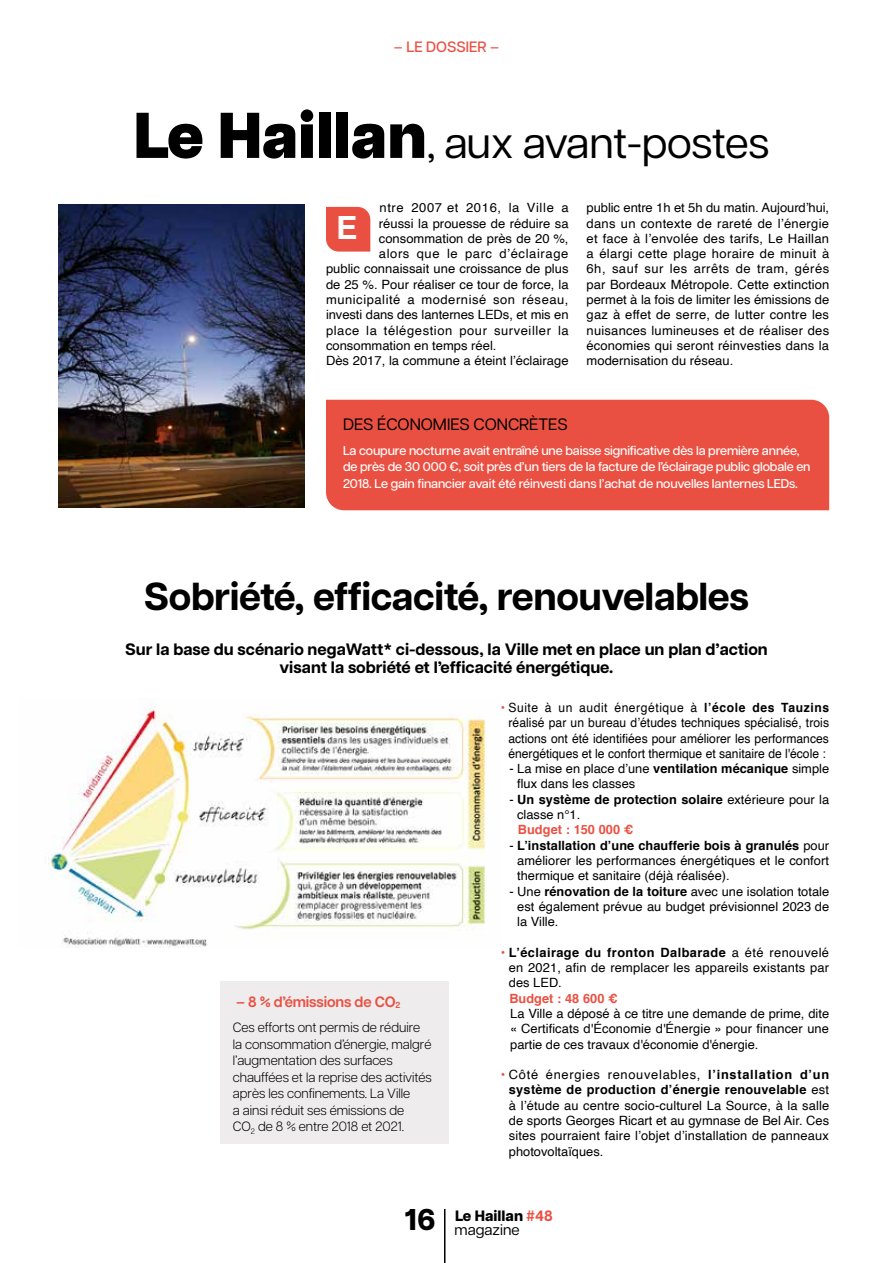
<style>
.page{position:relative;width:893px;height:1263px;background:#fff}
.page>*{position:absolute;margin:0;border:0;box-sizing:border-box;transform-origin:0 0}
._00_TITRE_MINEUR{font:43.5px "Articulat CF";letter-spacing:-.01em;color:#000}
._00_TITRE_MINEUR-2{font:700 39px "Articulat CF";letter-spacing:-.01em;color:#000}
.t1{font:700 31.95px "Helvetica";color:#fff}
._00_CHAPEAU{font:700 16.5px/18px "Articulat CF";color:#000;text-align:center}
._01_TITRE_CAP_BREVE{font:16.5px "Articulat CF";color:#000}
.t2{font:800 15px/13.8px "Articulat CF";color:#000}
._01_TITRE_BREVE_BDC{font:600 15px "Articulat CF";letter-spacing:-.01em;color:#ea5042}
.t3{font:500 15px "Articulat CF";color:#ea5042}
._01_TXT_BRÈVE{font:300 13.5px/16.5px "Articulat CF";color:#000}
._00_TXT_COURANT{font:12.75px/15.3px "Helvetica";color:#000;text-align:justify}
._01_TXT_BREVE_BOLD{font:500 12.75px/16.5px "Articulat CF";letter-spacing:-.01em;color:#fff}
._00_TXT_COURANT-2{font:12.75px/15.3px "Helvetica";color:#000;text-align:center;scale:.95 1}
._00_TXT_COURANT-3{font:12.75px "Helvetica";letter-spacing:.045em;color:#000}
._00_TXT_COURANT-4{font:700 12.75px/15.3px "Helvetica";letter-spacing:.005em;color:#000}
._00_TXT_COURANT-5{font:12.75px "Helvetica";letter-spacing:.04em;color:#000}
._00_TXT_COURANT-6{font:700 12.75px "Helvetica";letter-spacing:.005em;color:#ea5042}
._00_TXT_COURANT-7{font:12.75px "Helvetica";letter-spacing:.05em;color:#000}
.s1{font-weight:800;font-size:64.5px}
.s2{color:#ea5042}
.s3{font-weight:700}
.s4{font-weight:400}
.s5{font-size:8.7px}
.s6{font-size:30px}
.s7{font-weight:700;color:#ea5042}
</style>
<div class="page">
<hr style="left:444px;top:1209px;width:1px;height:54px;background:#000">
<div style="left:326px;top:207px;width:44px;height:45px;background:#ea5042"></div>
<div style="left:326px;top:400px;width:503px;height:110px;background:#ea5042"></div>
<img style="left:58px;top:204px;width:247px;height:303px">
<div style="left:220px;top:981px;width:229px;height:163px;background:#eeeced"></div>
<img style="left:48px;top:704px;width:438px;height:244px">
<p class="t3" style="left:394px;top:36px;width:107px">– LE DOSSIER –</p>
<p class="_00_TITRE_MINEUR" style="left:133px;top:111px;width:637px"><span class="s1">Le Haillan</span>, aux avant-postes</p>
<p class="_00_TXT_COURANT-7" style="left:379px;top:198px;width:191px">ntre 2007 et 2016, la Ville a</p>
<p class="_00_TXT_COURANT" style="left:379px;top:216px;width:191px">réussi la prouesse de réduire sa</p>
<p class="_00_TXT_COURANT" style="left:379px;top:231px;width:191px">consommation de près de 20 %,</p>
<p class="_00_TXT_COURANT-3" style="left:379px;top:244px;width:191px">alors que le parc d’éclairage</p>
<p class="_00_TXT_COURANT" style="left:326px;top:262px;width:244px">public connaissait une croissance de plus</p>
<p class="_00_TXT_COURANT" style="left:326px;top:277px;width:244px">de 25 %. Pour réaliser ce tour de force, la</p>
<p class="_00_TXT_COURANT-5" style="left:326px;top:290px;width:244px">municipalité a modernisé son réseau,</p>
<p class="_00_TXT_COURANT" style="left:326px;top:308px;width:244px">investi dans des lanternes LEDs, et mis en</p>
<p class="_00_TXT_COURANT-3" style="left:326px;top:320px;width:244px">place la télégestion pour surveiller la</p>
<p class="_00_TXT_COURANT" style="left:326px;top:338px;width:172px">consommation en temps réel.</p>
<p class="_00_TXT_COURANT" style="left:326px;top:354px;width:244px">Dès 2017, la commune a éteint l’éclairage</p>
<p class="t1" style="left:336px;top:202px;width:23px">E</p>
<p class="_00_TXT_COURANT" style="left:587px;top:201px;width:244px">public entre 1h et 5h du matin. Aujourd’hui, dans un contexte de rareté de l’énergie et face à l’envolée des tarifs, Le Haillan a élargi cette plage horaire de minuit à 6h, sauf sur les arrêts de tram, gérés par Bordeaux Métropole. Cette extinction permet à la fois de limiter les émissions de gaz à effet de serre, de lutter contre les nuisances lumineuses et de réaliser des économies qui seront réinvesties dans la modernisation du réseau.</p>
<p class="_01_TITRE_CAP_BREVE" style="left:343px;top:412px;width:226px">DES ÉCONOMIES CONCRÈTES</p>
<p class="_01_TXT_BREVE_BOLD" style="left:343px;top:442px;width:469px">La coupure nocturne avait entraîné une baisse significative dès la première année, de près de 30 000 €, soit près d’un tiers de la facture de l’éclairage public globale en<br>2018. Le gain financier avait été réinvesti dans l’achat de nouvelles lanternes LEDs.</p>
<p class="_00_TITRE_MINEUR-2" style="left:144px;top:567px;width:607px">Sobriété, efficacité, renouvelables</p>
<p class="_00_CHAPEAU" style="left:125px;top:640px;width:644px">Sur la base du scénario negaWatt* ci-dessous, la Ville met en place un plan d’action visant la sobriété et l’efficacité énergétique.</p>
<p class="_00_TXT_COURANT-2" style="left:501px;top:700px;width:347px"><span class="s2">•</span> Suite à un audit énergétique à <span class="s3">l’école des Tauzins </span>réalisé par un bureau d’études techniques spécialisé, trois actions ont été identifiées pour améliorer les performances énergétiques et le confort thermique et sanitaire de l'école :</p>
<p class="_00_TXT_COURANT" style="left:517px;top:761px;width:313px;text-indent:-8px">- La mise en place d’une <span class="s3">ventilation mécanique</span> simple flux dans les classes</p>
<p class="_00_TXT_COURANT-4" style="left:517px;top:792px;width:313px;text-indent:-8px"><span class="s4">-</span> Un système de protection solaire <span class="s4">extérieure pour la classe n°1.</span></p>
<p class="_00_TXT_COURANT-6" style="left:518px;top:819px;width:117px">Budget : 150 000 €</p>
<p class="_00_TXT_COURANT" style="left:517px;top:838px;width:313px;text-indent:-8px">- <span class="s3">L’installation d’une chaufferie bois à granulés</span> pour améliorer les performances énergétiques et le confort thermique et sanitaire (déjà réalisée).</p>
<p class="_00_TXT_COURANT" style="left:517px;top:884px;width:313px;text-indent:-8px">- Une <span class="s3">rénovation de la toiture</span> avec une isolation totale est également prévue au budget prévisionnel 2023 de la Ville.</p>
<p class="_00_TXT_COURANT" style="left:509px;top:945px;width:322px;text-indent:-8px"><span class="s2">•</span> <span class="s3">L’éclairage du fronton Dalbarade</span> a été renouvelé en 2021, afin de remplacer les appareils existants par des LED.</p>
<p class="_00_TXT_COURANT-6" style="left:509px;top:988px;width:110px">Budget : 48 600 €</p>
<p class="_00_TXT_COURANT" style="left:510px;top:1006px;width:320px">La Ville a déposé à ce titre une demande de prime, dite « Certificats d'Économie d'Énergie » pour financer une partie de ces travaux d'économie d'énergie.</p>
<p class="_00_TXT_COURANT" style="left:509px;top:1067px;width:322px;text-indent:-8px"><span class="s2">•</span> Côté énergies renouvelables, <span class="s3">l’installation d’un système de production d’énergie renouvelable</span> est à l’étude au centre socio-culturel La Source, à la salle de sports Georges Ricart et au gymnase de Bel Air. Ces sites pourraient faire l’objet d’installation de panneaux photovoltaïques.</p>
<p class="_01_TITRE_BREVE_BDC" style="left:236px;top:991px;width:166px">– 8 % d’émissions de CO<span class="s5">2</span></p>
<p class="_01_TXT_BRÈVE" style="left:233px;top:1018px;width:200px">Ces efforts ont permis de réduire la consommation d’énergie, malgré l’augmentation des surfaces chauffées et la reprise des activités après les confinements. La Ville<br>a ainsi réduit ses émissions de<br>CO<sub>2</sub> de 8 % entre 2018 et 2021.</p>
<p class="t2" style="left:455px;top:1208px;width:100px;text-indent:-50px"><span class="s6">16</span> Le Haillan <span class="s7">#48 </span><span class="s4">magazine</span></p>
</div>
